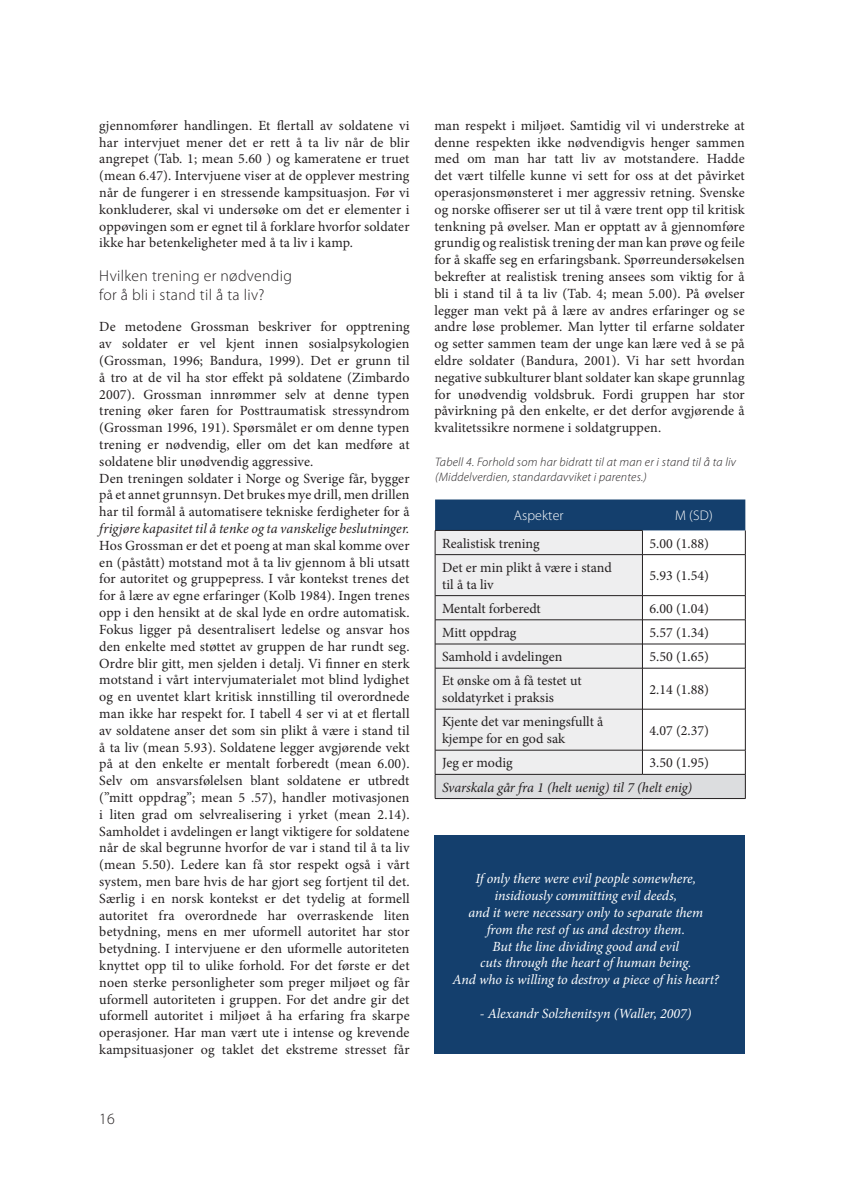
<style>
.page{position:relative;width:844px;height:1191px;background:#fff}
.page>*{position:absolute;margin:0;border:0;box-sizing:border-box;transform-origin:0 0}
.t1{font:300 15.75px/19.2px "Myriad Pro";letter-spacing:.02em;color:#231f20}
.t2{font:14px/16.8px "Minion Pro";letter-spacing:.005em;color:#231f20}
.t3{font:italic 14px/16.8px "Minion Pro";letter-spacing:-.005em;color:#fff;text-align:center}
.t4{font:italic 14px "Minion Pro";color:#231f20}
.t5{font:300 14px "Myriad Pro";letter-spacing:.01em;color:#fff}
.t6{font:italic 300 12.25px/14.7px "Myriad Pro";letter-spacing:.02em;color:#231f20}
</style>
<div class="page">
<div style="left:434px;top:835px;width:310px;height:219px;background:#143f6d"></div>
<div style="left:435px;top:555px;width:207px;height:219px;background:#eeeeef"></div>
<div style="left:435px;top:774px;width:310px;height:24px;background:#dcdddf"></div>
<hr style="left:435px;top:554px;width:207px;height:1px;background:#231f20">
<hr style="left:642px;top:554px;width:103px;height:1px;background:#231f20">
<hr style="left:744px;top:555px;width:1px;height:40px;background:#231f20">
<hr style="left:435px;top:595px;width:207px;height:1px;background:#231f20">
<hr style="left:642px;top:595px;width:103px;height:1px;background:#231f20">
<hr style="left:435px;top:619px;width:207px;height:1px;background:#231f20">
<hr style="left:642px;top:619px;width:103px;height:1px;background:#231f20">
<hr style="left:435px;top:643px;width:207px;height:1px;background:#231f20">
<hr style="left:642px;top:643px;width:103px;height:1px;background:#231f20">
<svg style="left:744px;top:596px;width:1px;height:72px"></svg>
<hr style="left:435px;top:668px;width:207px;height:1px;background:#231f20">
<hr style="left:642px;top:668px;width:103px;height:1px;background:#231f20">
<hr style="left:744px;top:668px;width:1px;height:41px;background:#231f20">
<hr style="left:642px;top:709px;width:103px;height:1px;background:#231f20">
<hr style="left:744px;top:709px;width:1px;height:41px;background:#231f20">
<hr style="left:642px;top:750px;width:103px;height:1px;background:#231f20">
<hr style="left:435px;top:709px;width:207px;height:1px;background:#231f20">
<hr style="left:435px;top:750px;width:207px;height:1px;background:#231f20">
<svg style="left:434px;top:499px;width:311px;height:55px;background:#748ca6"></svg>
<hr style="left:434px;top:554px;width:1px;height:41px;background:#231f20">
<hr style="left:642px;top:554px;width:1px;height:41px;background:#231f20">
<svg style="left:434px;top:595px;width:1px;height:73px"></svg>
<svg style="left:642px;top:595px;width:1px;height:73px"></svg>
<hr style="left:434px;top:668px;width:1px;height:41px;background:#231f20">
<hr style="left:642px;top:668px;width:1px;height:41px;background:#231f20">
<hr style="left:434px;top:709px;width:1px;height:41px;background:#231f20">
<hr style="left:642px;top:709px;width:1px;height:41px;background:#231f20">
<svg style="left:642px;top:750px;width:1px;height:24px"></svg>
<hr style="left:435px;top:774px;width:207px;height:1px;background:#231f20">
<svg style="left:434px;top:750px;width:1px;height:48px"></svg>
<hr style="left:642px;top:774px;width:103px;height:1px;background:#231f20">
<svg style="left:744px;top:750px;width:1px;height:48px"></svg>
<hr style="left:435px;top:798px;width:207px;height:1px;background:#231f20">
<hr style="left:642px;top:798px;width:103px;height:1px;background:#231f20">
<p class="t2" style="left:99px;top:117px;width:312px;text-align:justify">gjennomfører handlingen. Et flertall av soldatene vi har intervjuet mener det er rett å ta liv når de blir angrepet (Tab. 1; mean 5.60 ) og kameratene er truet (mean 6.47). Intervjuene viser at de opplever mestring når de fungerer i en stressende kampsituasjon. Før vi konkluderer, skal vi undersøke om det er elementer i oppøvingen som er egnet til å forklare hvorfor soldater ikke har betenkeligheter med å ta liv i kamp.</p>
<p class="t1" style="left:99px;top:266px;width:194px">Hvilken trening er nødvendig for å bli i stand til å ta liv?</p>
<p class="t2" style="left:99px;top:318px;width:312px">De metodene Grossman beskriver for opptrening av soldater er vel kjent innen sosialpsykologien (Grossman, 1996; Bandura, 1999). Det er grunn til å tro at de vil ha stor effekt på soldatene (Zimbardo 2007). Grossman innrømmer selv at denne typen trening øker faren for Posttraumatisk stressyndrom (Grossman 1996, 191). Spørsmålet er om denne typen trening er nødvendig, eller om det kan medføre at soldatene blir unødvendig aggressive.<br>Den treningen soldater i Norge og Sverige får, bygger på et annet grunnsyn. Det brukes mye drill, men drillen har til formål å automatisere tekniske ferdigheter for å</p>
<p class="t4" style="left:99px;top:519px;width:312px">frigjøre kapasitet til å tenke og ta vanskelige beslutninger.</p>
<p class="t2" style="left:99px;top:537px;width:312px;text-align:justify">Hos Grossman er det et poeng at man skal komme over en (påstått) motstand mot å ta liv gjennom å bli utsatt for autoritet og gruppepress. I vår kontekst trenes det for å lære av egne erfaringer (Kolb 1984). Ingen trenes opp i den hensikt at de skal lyde en ordre automatisk.<br>Fokus ligger på desentralisert ledelse og ansvar hos den enkelte med støttet av gruppen de har rundt seg.<br>Ordre blir gitt, men sjelden i detalj. Vi finner en sterk motstand i vårt intervjumaterialet mot blind lydighet og en uventet klart kritisk innstilling til overordnede man ikke har respekt for. I tabell 4 ser vi at et flertall av soldatene anser det som sin plikt å være i stand til å ta liv (mean 5.93). Soldatene legger avgjørende vekt på at den enkelte er mentalt forberedt (mean 6.00).<br>Selv om ansvarsfølelsen blant soldatene er utbredt (”mitt oppdrag”; mean 5 .57), handler motivasjonen i liten grad om selvrealisering i yrket (mean 2.14).<br>Samholdet i avdelingen er langt viktigere for soldatene når de skal begrunne hvorfor de var i stand til å ta liv (mean 5.50). Ledere kan få stor respekt også i vårt system, men bare hvis de har gjort seg fortjent til det.<br>Særlig i en norsk kontekst er det tydelig at formell autoritet fra overordnede har overraskende liten betydning, mens en mer uformell autoritet har stor betydning. I intervjuene er den uformelle autoriteten knyttet opp til to ulike forhold. For det første er det noen sterke personligheter som preger miljøet og får uformell autoriteten i gruppen. For det andre gir det uformell autoritet i miljøet å ha erfaring fra skarpe operasjoner. Har man vært ute i intense og krevende kampsituasjoner og taklet det ekstreme stresset får</p>
<p class="t1" style="left:99px;top:1109px;width:17px">16</p>
<p class="t2" style="left:434px;top:117px;width:312px;text-align:justify">man respekt i miljøet. Samtidig vil vi understreke at denne respekten ikke nødvendigvis henger sammen med om man har tatt liv av motstandere. Hadde det vært tilfelle kunne vi sett for oss at det påvirket operasjonsmønsteret i mer aggressiv retning. Svenske og norske offiserer ser ut til å være trent opp til kritisk tenkning på øvelser. Man er opptatt av å gjennomføre grundig og realistisk trening der man kan prøve og feile for å skaffe seg en erfaringsbank. Spørreundersøkelsen bekrefter at realistisk trening ansees som viktig for å bli i stand til å ta liv (Tab. 4; mean 5.00). På øvelser legger man vekt på å lære av andres erfaringer og se andre løse problemer. Man lytter til erfarne soldater og setter sammen team der unge kan lære ved å se på eldre soldater (Bandura, 2001). Vi har sett hvordan negative subkulturer blant soldater kan skape grunnlag for unødvendig voldsbruk. Fordi gruppen har stor påvirkning på den enkelte, er det derfor avgjørende å kvalitetssikre normene i soldatgruppen.</p>
<p class="t6" style="left:435px;top:455px;width:302px">Tabell 4. Forhold som har bidratt til at man er i stand til å ta liv (Middelverdien, standardavviket i parentes.)</p>
<p class="t5" style="left:513px;top:508px;width:51px">Aspekter</p>
<p class="t5" style="left:675px;top:508px;width:39px">M (SD)</p>
<p class="t2" style="left:442px;top:535px;width:99px">Realistisk trening</p>
<p class="t2" style="left:649px;top:535px;width:61px">5.00 (1.88)</p>
<p class="t2" style="left:442px;top:559px;width:171px">Det er min plikt å være i stand til å ta liv</p>
<p class="t2" style="left:649px;top:567px;width:61px">5.93 (1.54)</p>
<p class="t2" style="left:442px;top:600px;width:100px">Mentalt forberedt</p>
<p class="t2" style="left:649px;top:600px;width:61px">6.00 (1.04)</p>
<p class="t2" style="left:442px;top:624px;width:76px">Mitt oppdrag</p>
<p class="t2" style="left:649px;top:624px;width:61px">5.57 (1.34)</p>
<p class="t2" style="left:442px;top:648px;width:122px">Samhold i avdelingen</p>
<p class="t2" style="left:649px;top:648px;width:61px">5.50 (1.65)</p>
<p class="t2" style="left:442px;top:672px;width:141px">Et ønske om å få testet ut soldatyrket i praksis</p>
<p class="t2" style="left:649px;top:681px;width:61px">2.14 (1.88)</p>
<p class="t2" style="left:442px;top:713px;width:163px">Kjente det var meningsfullt å kjempe for en god sak</p>
<p class="t2" style="left:649px;top:722px;width:61px">4.07 (2.37)</p>
<p class="t2" style="left:442px;top:754px;width:72px">Jeg er modig</p>
<p class="t2" style="left:649px;top:754px;width:61px">3.50 (1.95)</p>
<p class="t4" style="left:442px;top:777px;width:251px">Svarskala går fra 1 (helt uenig) til 7 (helt enig)</p>
<p class="t3" style="left:452px;top:870px;width:268px">If only there were evil people somewhere, insidiously committing evil deeds,<br>and it were necessary only to separate them<br>from the rest of us and destroy them.<br>But the line dividing good and evil<br>cuts through the heart of human being.<br>And who is willing to destroy a piece of his heart?</p>
<p class="t3" style="left:480px;top:1005px;width:213px">- Alexandr Solzhenitsyn (Waller, 2007)</p>
</div>
